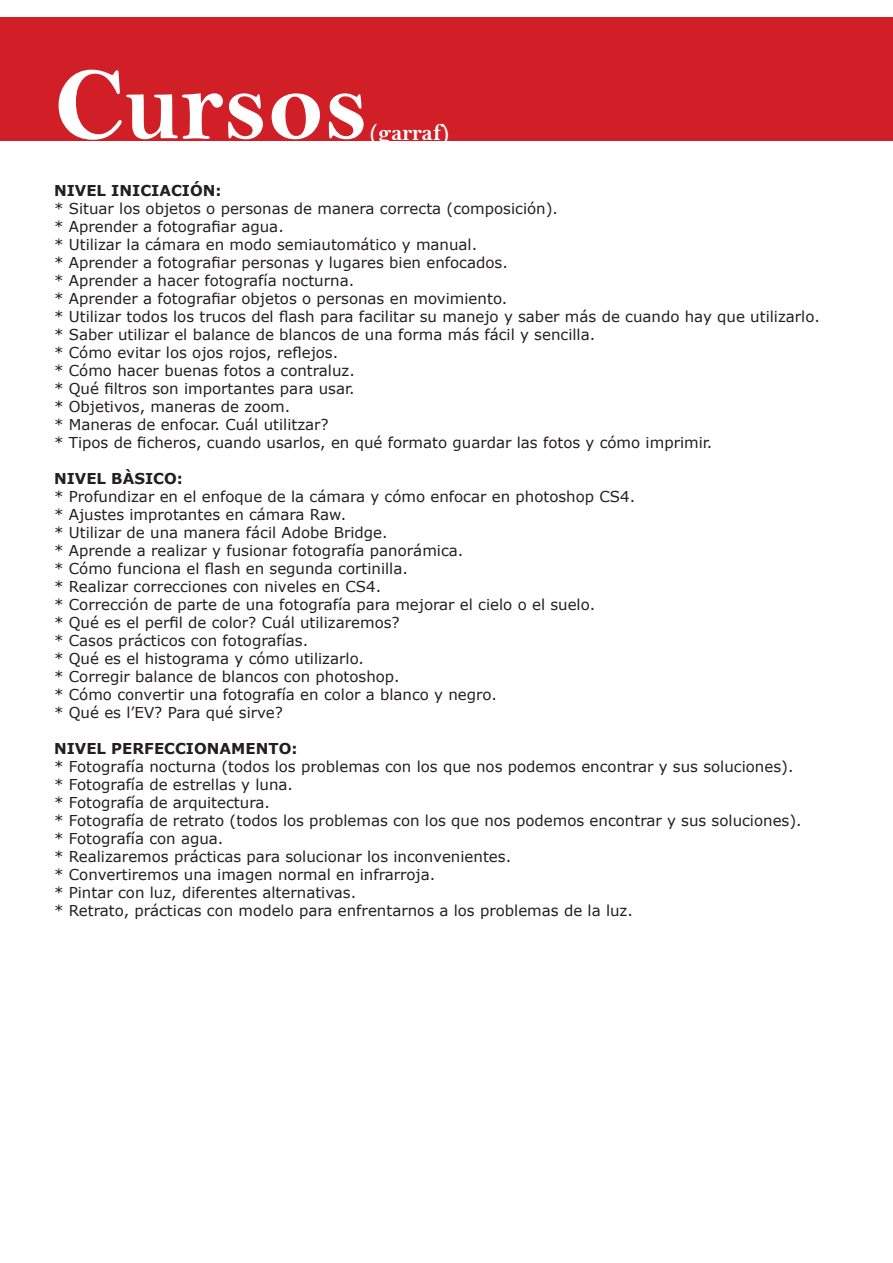
<style>
.page{position:relative;width:893px;height:1263px;background:#fff}
.page>*{position:absolute;margin:0;border:0;box-sizing:border-box;transform-origin:0 0}
.t1{font:105px "Bell MT Bold";color:#fff}
.t2{font:24px "Bell MT Bold";letter-spacing:-.015em;color:#fff}
.t3{font:15px "Verdana";color:#231f20}
.t4{font:700 15px "Verdana";color:#231f20}
</style>
<div class="page">
<div style="left:0;top:17px;width:893px;height:123px;background:#d01f26"></div>
<p class="t1" style="left:54px;top:42px;width:316px">Cursos</p>
<p class="t2" style="left:370px;top:118px;width:81px">(garraf)</p>
<p class="t4" style="left:54px;top:181px;width:169px">NIVEL INICIACIÓN:</p>
<p class="t3" style="left:54px;top:199px;width:505px">* Situar los objetos o personas de manera correcta (composición).</p>
<p class="t3" style="left:54px;top:217px;width:231px">* Aprender a fotografiar agua.</p>
<p class="t3" style="left:54px;top:235px;width:425px">* Utilizar la cámara en modo semiautomático y manual.</p>
<p class="t3" style="left:54px;top:253px;width:455px">* Aprender a fotografiar personas y lugares bien enfocados.</p>
<p class="t3" style="left:54px;top:271px;width:302px">* Aprender a hacer fotografía nocturna.</p>
<p class="t3" style="left:54px;top:289px;width:455px">* Aprender a fotografiar objetos o personas en movimiento.</p>
<p class="t3" style="left:54px;top:307px;width:767px">* Utilizar todos los trucos del flash para facilitar su manejo y saber más de cuando hay que utilizarlo.</p>
<p class="t3" style="left:54px;top:325px;width:543px">* Saber utilizar el balance de blancos de una forma más fácil y sencilla.</p>
<p class="t3" style="left:54px;top:343px;width:286px">* Cómo evitar los ojos rojos, reflejos.</p>
<p class="t3" style="left:54px;top:361px;width:302px">* Cómo hacer buenas fotos a contraluz.</p>
<p class="t3" style="left:54px;top:379px;width:302px">* Qué filtros son importantes para usar.</p>
<p class="t3" style="left:54px;top:397px;width:238px">* Objetivos, maneras de zoom.</p>
<p class="t3" style="left:54px;top:415px;width:276px">* Maneras de enfocar. Cuál utilitzar?</p>
<p class="t3" style="left:54px;top:433px;width:660px">* Tipos de ficheros, cuando usarlos, en qué formato guardar las fotos y cómo imprimir.</p>
<p class="t4" style="left:54px;top:469px;width:130px">NIVEL BÀSICO:</p>
<p class="t3" style="left:54px;top:487px;width:583px">* Profundizar en el enfoque de la cámara y cómo enfocar en photoshop CS4.</p>
<p class="t3" style="left:54px;top:505px;width:294px">* Ajustes improtantes en cámara Raw.</p>
<p class="t3" style="left:54px;top:523px;width:335px">* Utilizar de una manera fácil Adobe Bridge.</p>
<p class="t3" style="left:54px;top:541px;width:411px">* Aprende a realizar y fusionar fotografía panorámica.</p>
<p class="t3" style="left:54px;top:559px;width:355px">* Cómo funciona el flash en segunda cortinilla.</p>
<p class="t3" style="left:54px;top:577px;width:329px">* Realizar correcciones con niveles en CS4.</p>
<p class="t3" style="left:54px;top:595px;width:543px">* Corrección de parte de una fotografía para mejorar el cielo o el suelo.</p>
<p class="t3" style="left:54px;top:613px;width:347px">* Qué es el perfil de color? Cuál utilizaremos?</p>
<p class="t3" style="left:54px;top:631px;width:256px">* Casos prácticos con fotografías.</p>
<p class="t3" style="left:54px;top:649px;width:312px">* Qué es el histograma y cómo utilizarlo.</p>
<p class="t3" style="left:54px;top:667px;width:347px">* Corregir balance de blancos con photoshop.</p>
<p class="t3" style="left:54px;top:685px;width:444px">* Cómo convertir una fotografía en color a blanco y negro.</p>
<p class="t3" style="left:54px;top:703px;width:231px">* Qué es l’EV? Para qué sirve?</p>
<p class="t4" style="left:54px;top:739px;width:245px">NIVEL PERFECCIONAMENTO:</p>
<p class="t3" style="left:54px;top:757px;width:741px">* Fotografía nocturna (todos los problemas con los que nos podemos encontrar y sus soluciones).</p>
<p class="t3" style="left:54px;top:775px;width:241px">* Fotografía de estrellas y luna.</p>
<p class="t3" style="left:54px;top:793px;width:217px">* Fotografía de arquitectura.</p>
<p class="t3" style="left:54px;top:811px;width:749px">* Fotografía de retrato (todos los problemas con los que nos podemos encontrar y sus soluciones).</p>
<p class="t3" style="left:54px;top:829px;width:171px">* Fotografía con agua.</p>
<p class="t3" style="left:54px;top:847px;width:459px">* Realizaremos prácticas para solucionar los inconvenientes.</p>
<p class="t3" style="left:54px;top:865px;width:383px">* Convertiremos una imagen normal en infrarroja.</p>
<p class="t3" style="left:54px;top:883px;width:304px">* Pintar con luz, diferentes alternativas.</p>
<p class="t3" style="left:54px;top:901px;width:580px">* Retrato, prácticas con modelo para enfrentarnos a los problemas de la luz.</p>
</div>
